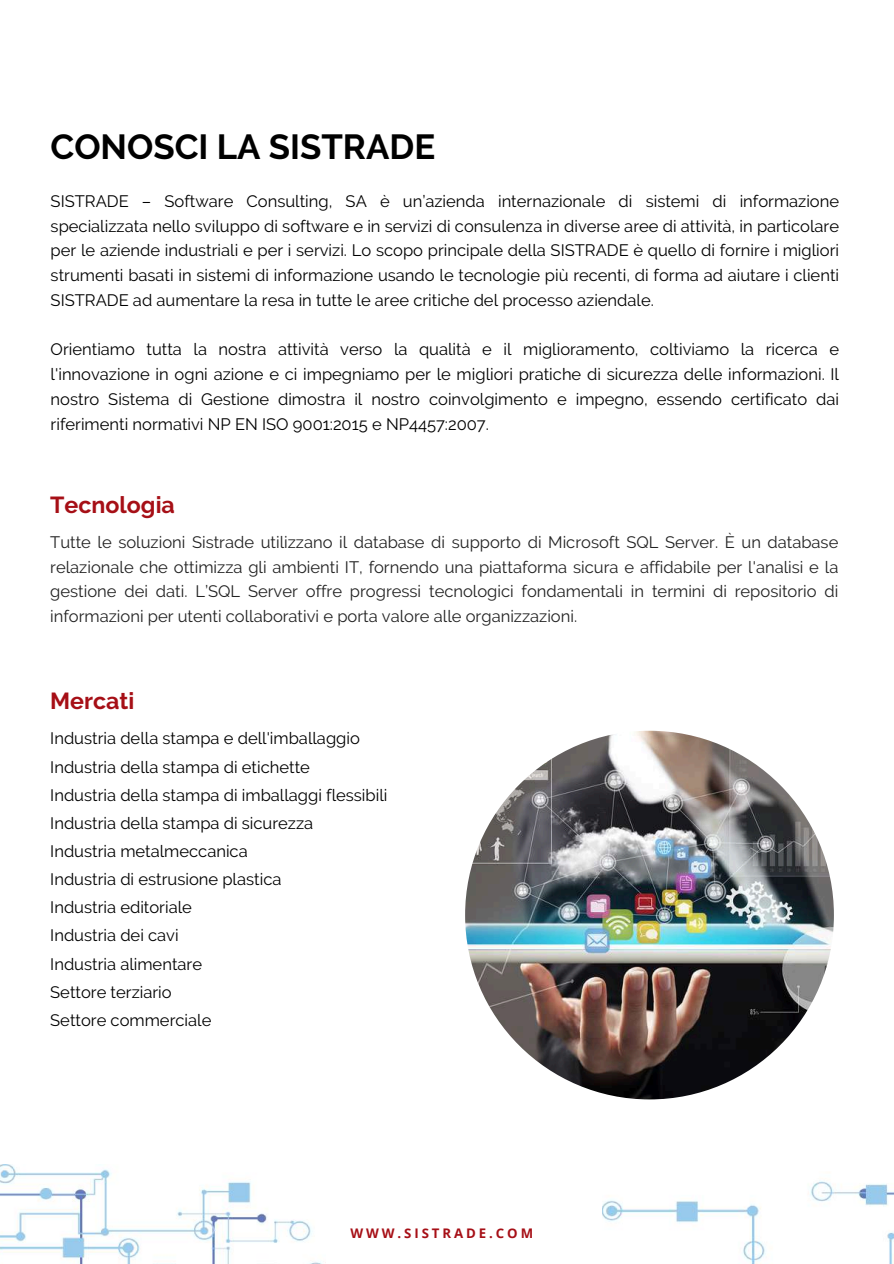
<style>
.page{position:relative;width:894px;height:1264px;background:#fff}
.page>*{position:absolute;margin:0;border:0;box-sizing:border-box;transform-origin:0 0}
.t1{font:700 34.8px "Raleway";color:#000}
.t2{font:700 23.1px "Raleway";color:#a60f16}
.t3{font:16.5px/28.2px "Raleway";color:#000;text-align:justify}
.t4{font:16.5px/24.8px "Raleway";color:#222;text-align:justify}
.t5{font:700 13.2px "Open Sans";letter-spacing:.22em;color:#a60f16}
</style>
<div class="page">
<img style="left:0;top:1164px;width:321px;height:99px">
<img style="left:602px;top:1181px;width:291px;height:82px">
<img style="left:465px;top:730px;width:368px;height:369px;border-radius:50%">
<h1 class="t1" style="left:50px;top:127px;width:386px">CONOSCI LA SISTRADE</h1>
<p class="t3" style="left:51px;top:189px;width:789px;line-height:24.8px">SISTRADE – Software Consulting, SA è un’azienda internazionale di sistemi di informazione specializzata nello sviluppo di software e in servizi di consulenza in diverse aree di attività, in particolare per le aziende industriali e per i servizi. Lo scopo principale della SISTRADE è quello di fornire i migliori strumenti basati in sistemi di informazione usando le tecnologie più recenti, di forma ad aiutare i clienti SISTRADE ad aumentare la resa in tutte le aree critiche del processo aziendale.</p>
<p class="t3" style="left:51px;top:337px;width:789px;line-height:24.8px">Orientiamo tutta la nostra attività verso la qualità e il miglioramento, coltiviamo la ricerca e l'innovazione in ogni azione e ci impegniamo per le migliori pratiche di sicurezza delle informazioni. Il nostro Sistema di Gestione dimostra il nostro coinvolgimento e impegno, essendo certificato dai riferimenti normativi NP EN ISO 9001:2015 e NP4457:2007.</p>
<h2 class="t2" style="left:50px;top:491px;width:126px">Tecnologia</h2>
<p class="t4" style="left:50px;top:529px;width:789px">Tutte le soluzioni Sistrade utilizzano il database di supporto di Microsoft SQL Server. È un database relazionale che ottimizza gli ambienti IT, fornendo una piattaforma sicura e affidabile per l'analisi e la gestione dei dati. L’SQL Server offre progressi tecnologici fondamentali in termini di repositorio di informazioni per utenti collaborativi e porta valore alle organizzazioni.</p>
<h2 class="t2" style="left:50px;top:687px;width:85px">Mercati</h2>
<p class="t3" style="left:50px;top:724px;width:338px;text-align:left">Industria della stampa e dell'imballaggio<br>Industria della stampa di etichette<br>Industria della stampa di imballaggi flessibili<br>Industria della stampa di sicurezza<br>Industria metalmeccanica<br>Industria di estrusione plastica<br>Industria editoriale<br>Industria dei cavi<br>Industria alimentare<br>Settore terziario<br>Settore commerciale</p>
<p class="t5" style="left:350px;top:1223px;width:184px">WWW.SISTRADE.COM</p>
</div>
